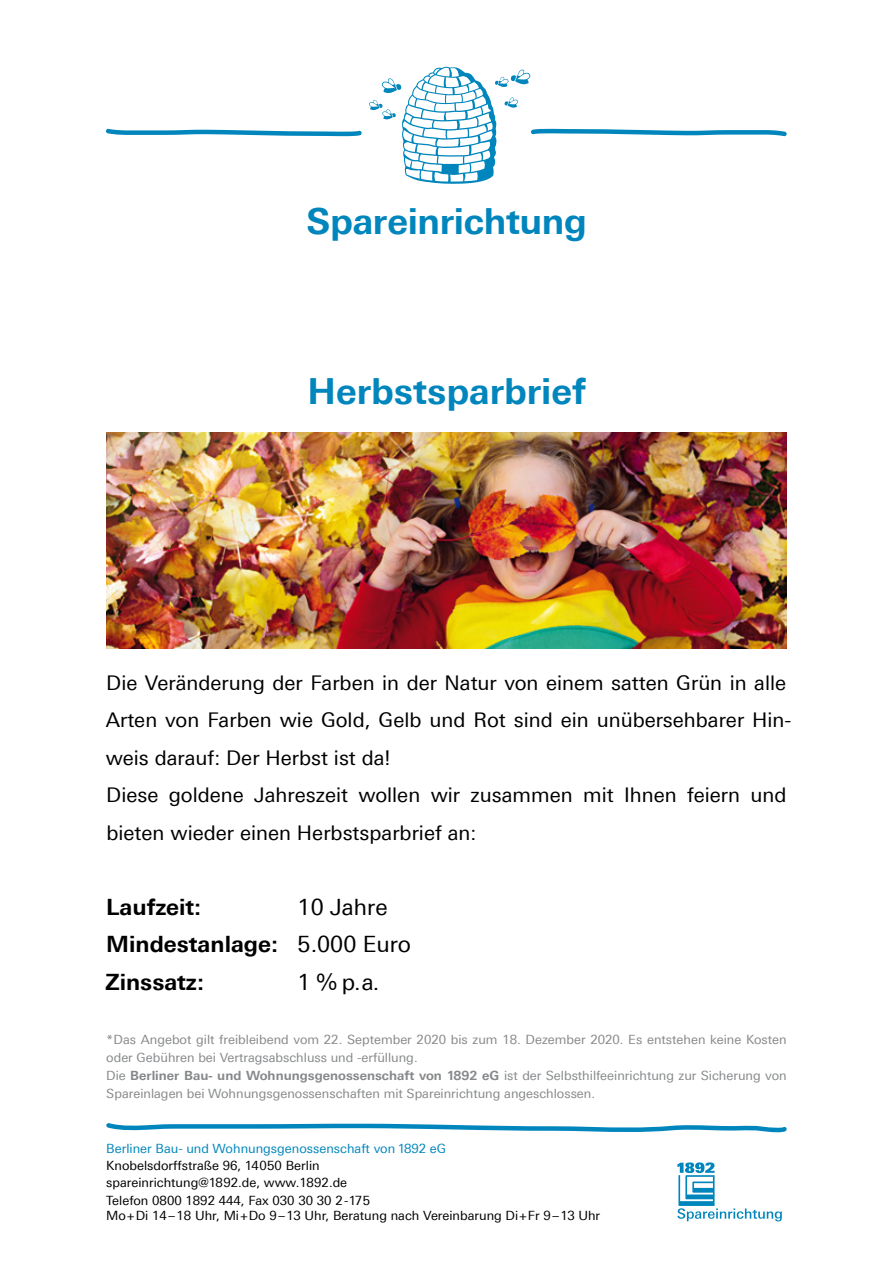
<style>
.page{position:relative;width:893px;height:1263px;background:#fff}
.page>*{position:absolute;margin:0;border:0;box-sizing:border-box;transform-origin:0 0}
.t1{font:700 36px "Linotype Univers 630";color:#0086bc}
.t2{font:700 22.5px/37.5px "Linotype Univers 630";color:#000}
.t3{font:22.5px "Linotype Univers 430";color:#000}
.t4{font:20.25px/37.5px "Linotype Univers 430";color:#000}
.t5{font:12.75px/18px "Linotype Univers 430";color:#86888a}
.t6{font:12.75px/17.2px "Linotype Univers 430";color:#000}
.t7{font:12.75px "Linotype Univers 430";color:#0086bc}
.s1{font-family:"Linotype Univers 430";font-weight:400}
.s2{font-family:"Linotype Univers 630";font-weight:700}
</style>
<div class="page">
<svg style="left:677px;top:1162px;width:105px;height:59px"></svg>
<svg style="left:106px;top:1123px;width:681px;height:10px"></svg>
<svg style="left:106px;top:129px;width:256px;height:7px"></svg>
<svg style="left:369px;top:67px;width:418px;height:117px"></svg>
<img style="left:106px;top:432px;width:681px;height:216px">
<h1 class="t1" style="left:306px;top:200px;width:282px">Spareinrichtung</h1>
<h1 class="t1" style="left:308px;top:370px;width:280px">Herbstsparbrief</h1>
<p class="t4" style="left:106px;top:664px;width:687px">Die Veränderung der Farben in der Natur von einem satten Grün in alle Arten von Farben wie Gold, Gelb und Rot sind ein unübersehbarer Hin&shy;weis darauf: Der Herbst ist da!<br>Diese goldene Jahreszeit wollen wir zusammen mit Ihnen feiern und bieten wieder einen Herbstsparbrief an:</p>
<h2 class="t2" style="left:106px;top:888px;width:96px">Laufzeit:</h2>
<h2 class="t3" style="left:298px;top:894px;width:91px">10 Jahre</h2>
<h2 class="t2" style="left:106px;top:925px;width:307px">Mindestanlage: <span class="s1">5.000 Euro<br></span>Zinssatz:</h2>
<h2 class="t3" style="left:298px;top:969px;width:83px">1 % p.a.</h2>
<p class="t5" style="left:106px;top:1030px;width:682px">*Das Angebot gilt freibleibend vom 22. September 2020 bis zum 18. Dezember 2020. Es entstehen keine Kosten oder Gebühren bei Vertragsabschluss und -erfüllung.<br>Die <span class="s2">Berliner Bau- und Wohnungsgenossenschaft von 1892 eG</span> ist der Selbsthilfeeinrichtung zur Sicherung von Spareinlagen bei Wohnungsgenossenschaften mit Spareinrichtung angeschlossen.</p>
<p class="t7" style="left:106px;top:1141px;width:341px">Berliner Bau- und Wohnungsgenossenschaft von 1892 eG</p>
<p class="t6" style="left:106px;top:1157px;width:265px">Knobelsdorffstraße 96, 14050 Berlin spareinrichtung@1892.de, www.1892.de<br>Telefon 0800 1892 444, Fax 030 30 30 2-175</p>
<p class="t6" style="left:106px;top:1207px;width:495px">Mo+Di 14–18 Uhr, Mi+Do 9–13 Uhr, Beratung nach Vereinbarung Di+Fr 9–13 Uhr</p>
</div>
